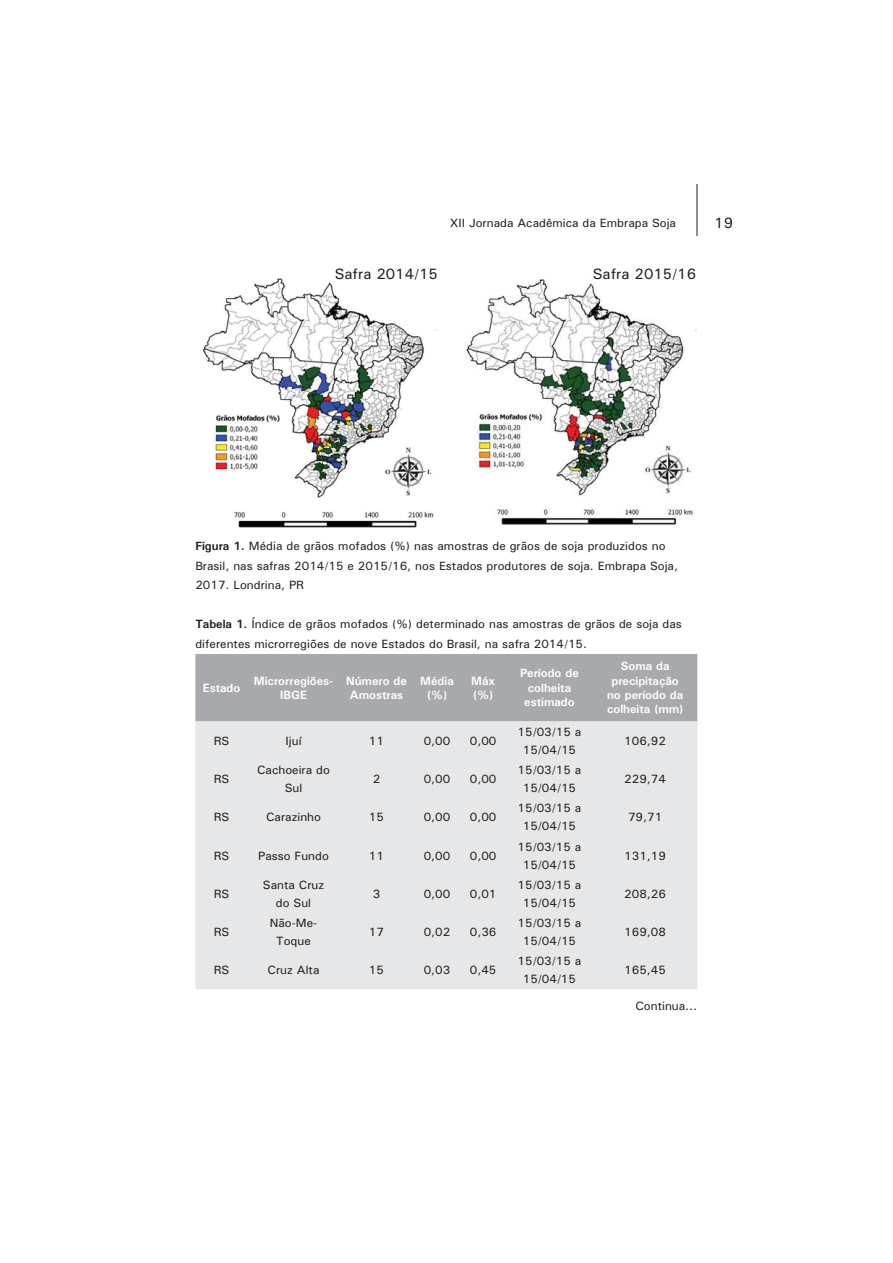
<style>
.page{position:relative;width:893px;height:1263px;background:#fff}
.page>*{position:absolute;margin:0;border:0;box-sizing:border-box;transform-origin:0 0}
.t1{font:15px "Univers";color:#231f20}
.t2{font:12px/18px "Univers";color:#231f20;text-align:center}
.t3{font:700 12px/14.4px "Univers";color:#fff;text-align:center}
.s1{font-weight:700}
</style>
<div class="page">
<hr style="left:696px;top:185px;width:1px;height:51px;background:#231f20">
<div style="left:195px;top:654px;width:502px;height:67px;background:#a7a9ac"></div>
<div style="left:195px;top:721px;width:502px;height:268px;background:#e6e7e8"></div>
<img style="left:202px;top:278px;width:235px;height:250px">
<img style="left:466px;top:279px;width:230px;height:246px">
<p class="t2" style="left:450px;top:214px;width:228px">XII Jornada Acadêmica da Embrapa Soja</p>
<p class="t1" style="left:714px;top:217px;width:20px">19</p>
<p class="t1" style="left:335px;top:268px;width:105px">Safra 2014/15</p>
<p class="t1" style="left:593px;top:268px;width:105px">Safra 2015/16</p>
<p class="t2" style="left:195px;top:537px;width:484px;line-height:19.5px;text-align:left"><span class="s1">Figura 1.</span> Média de grãos mofados (%) nas amostras de grãos de soja produzidos no<br>Brasil, nas safras 2014/15 e 2015/16, nos Estados produtores de soja. Embrapa Soja,<br>2017. Londrina, PR</p>
<p class="t2" style="left:195px;top:616px;width:488px;line-height:19.5px;text-align:left"><span class="s1">Tabela 1.</span> Índice de grãos mofados (%) determinado nas amostras de grãos de soja das diferentes microrregiões de nove Estados do Brasil, na safra 2014/15.</p>
<p class="t3" style="left:203px;top:682px;width:39px">Estado</p>
<p class="t3" style="left:254px;top:674px;width:81px">Microrregiões-<br>IBGE</p>
<p class="t3" style="left:346px;top:674px;width:62px">Número de<br>Amostras</p>
<p class="t3" style="left:420px;top:674px;width:35px">Média (%)</p>
<p class="t3" style="left:471px;top:674px;width:25px;text-align:left">Máx (%)</p>
<p class="t3" style="left:520px;top:667px;width:60px">Período de colheita estimado</p>
<p class="t3" style="left:607px;top:660px;width:78px">Soma da precipitação no período da colheita (mm)</p>
<p class="t2" style="left:214px;top:733px;width:17px">RS</p>
<p class="t2" style="left:286px;top:733px;width:18px">Ijuí</p>
<p class="t2" style="left:369px;top:733px;width:17px">11</p>
<p class="t2" style="left:424px;top:733px;width:28px">0,00</p>
<p class="t2" style="left:470px;top:733px;width:28px">0,00</p>
<p class="t2" style="left:517px;top:724px;width:65px">15/03/15 a<br>15/04/15</p>
<p class="t2" style="left:624px;top:733px;width:43px">106,92</p>
<p class="t2" style="left:214px;top:771px;width:17px">RS</p>
<p class="t2" style="left:257px;top:762px;width:74px">Cachoeira do<br>Sul</p>
<p class="t2" style="left:373px;top:771px;width:9px">2</p>
<p class="t2" style="left:424px;top:771px;width:28px">0,00</p>
<p class="t2" style="left:470px;top:771px;width:28px">0,00</p>
<p class="t2" style="left:517px;top:762px;width:65px">15/03/15 a<br>15/04/15</p>
<p class="t2" style="left:624px;top:771px;width:43px">229,74</p>
<p class="t2" style="left:214px;top:809px;width:17px">RS</p>
<p class="t2" style="left:266px;top:809px;width:56px">Carazinho</p>
<p class="t2" style="left:369px;top:809px;width:17px">15</p>
<p class="t2" style="left:424px;top:809px;width:28px">0,00</p>
<p class="t2" style="left:470px;top:809px;width:28px">0,00</p>
<p class="t2" style="left:517px;top:800px;width:65px">15/03/15 a<br>15/04/15</p>
<p class="t2" style="left:628px;top:809px;width:36px">79,71</p>
<p class="t2" style="left:214px;top:847px;width:17px">RS</p>
<p class="t2" style="left:258px;top:847px;width:72px">Passo Fundo</p>
<p class="t2" style="left:369px;top:847px;width:17px">11</p>
<p class="t2" style="left:424px;top:847px;width:28px">0,00</p>
<p class="t2" style="left:470px;top:847px;width:28px">0,00</p>
<p class="t2" style="left:517px;top:838px;width:65px">15/03/15 a<br>15/04/15</p>
<p class="t2" style="left:624px;top:847px;width:43px">131,19</p>
<p class="t2" style="left:214px;top:886px;width:17px">RS</p>
<p class="t2" style="left:263px;top:877px;width:63px">Santa Cruz do Sul</p>
<p class="t2" style="left:373px;top:886px;width:9px">3</p>
<p class="t2" style="left:424px;top:886px;width:28px">0,00</p>
<p class="t2" style="left:470px;top:886px;width:28px">0,01</p>
<p class="t2" style="left:517px;top:877px;width:65px">15/03/15 a<br>15/04/15</p>
<p class="t2" style="left:624px;top:886px;width:43px">208,26</p>
<p class="t2" style="left:214px;top:924px;width:17px">RS</p>
<p class="t2" style="left:270px;top:915px;width:49px">Não-Me-<br>Toque</p>
<p class="t2" style="left:369px;top:924px;width:17px">17</p>
<p class="t2" style="left:424px;top:924px;width:28px">0,02</p>
<p class="t2" style="left:470px;top:924px;width:28px">0,36</p>
<p class="t2" style="left:517px;top:915px;width:65px">15/03/15 a<br>15/04/15</p>
<p class="t2" style="left:624px;top:924px;width:43px">169,08</p>
<p class="t2" style="left:214px;top:962px;width:17px">RS</p>
<p class="t2" style="left:268px;top:962px;width:53px">Cruz Alta</p>
<p class="t2" style="left:369px;top:962px;width:17px">15</p>
<p class="t2" style="left:424px;top:962px;width:28px">0,03</p>
<p class="t2" style="left:470px;top:962px;width:28px">0,45</p>
<p class="t2" style="left:517px;top:953px;width:65px">15/03/15 a<br>15/04/15</p>
<p class="t2" style="left:624px;top:962px;width:43px">165,45</p>
<p class="t2" style="left:635px;top:998px;width:63px">Continua...</p>
</div>
